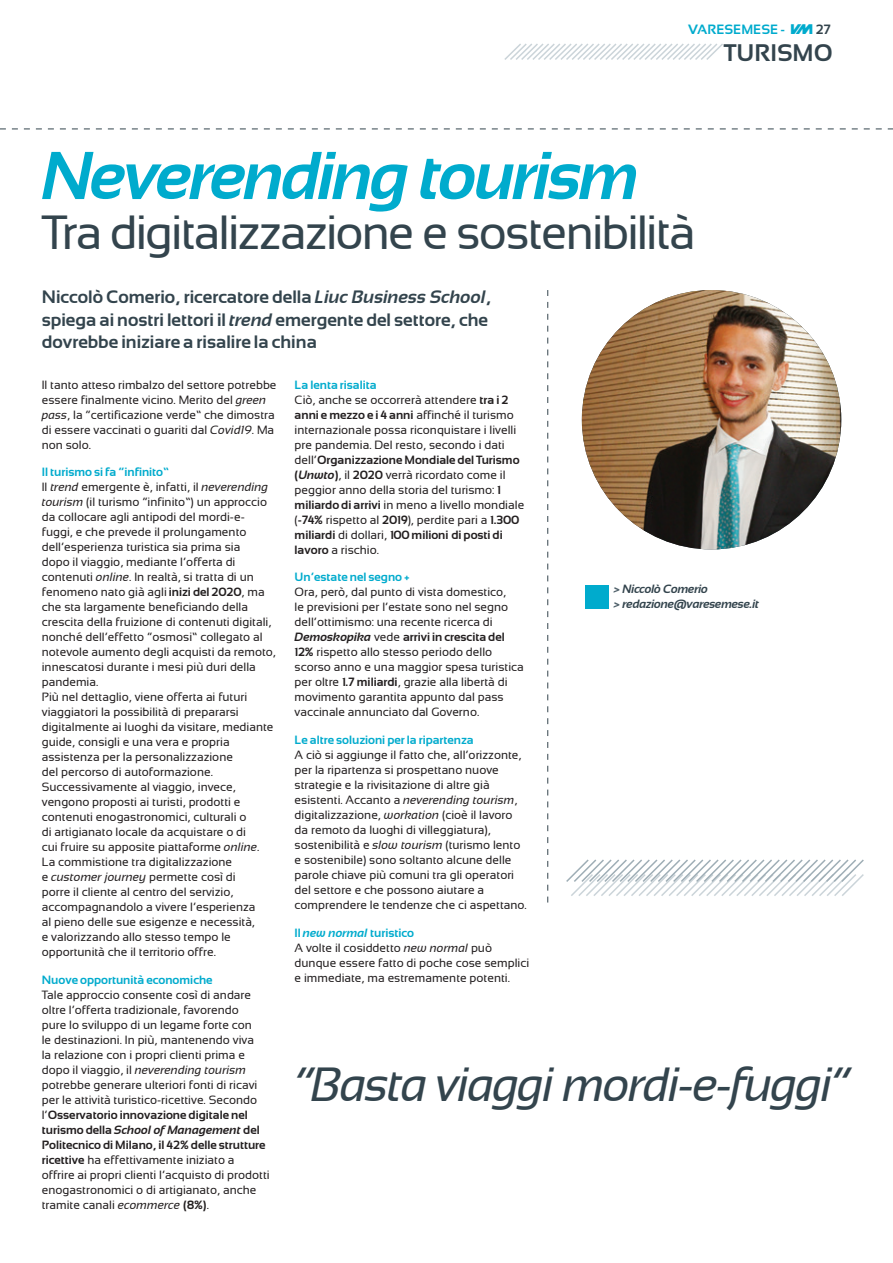
<style>
.page{position:relative;width:893px;height:1263px;background:#fff}
.page>*{position:absolute;margin:0;border:0;box-sizing:border-box;transform-origin:0 0}
.t1{font:italic 700 67.5px "Sansation";letter-spacing:-.04em;color:#00abcd}
.t2{font:48px "Sansation";letter-spacing:-.04em;color:#33444d}
.Pullout_quote{font:italic 48px "Sansation";letter-spacing:-.04em;color:#33444d}
.t3{font:700 24px "Sansation";color:#33444d}
.Intro{font:700 18px/22.5px "Sansation";color:#33444d}
.t4{font:700 13.5px "Sansation";color:#00abcd}
.Body{font:12px/15px "Sansation";color:#231f20}
.Photo_caption{font:italic 700 12px/14.4px "Sansation";letter-spacing:-.02em;color:#33444d}
.s1{font-family:"Varese Mese";font-weight:400;font-size:9.75px}
.s2{color:#33444d}
.s3{font-style:italic}
.s4{font-weight:700;color:#00abcd}
.s5{font-weight:700}
.s6{font-weight:700;font-style:italic}
.s7{font-weight:700;font-style:italic;color:#00abcd}
.s8{color:#4f616a}
</style>
<div class="page">
<svg style="left:504px;top:43px;width:219px;height:17px"></svg>
<img style="left:582px;top:290px;width:259px;height:259px;border-radius:130px">
<div style="left:585px;top:585px;width:23px;height:23px;background:#00abcd"></div>
<svg style="left:547px;top:290px;width:1px;height:612px"></svg>
<svg style="left:566px;top:859px;width:298px;height:37px"></svg>
<svg style="left:0;top:129px;width:893px;height:1px"></svg>
<p class="t4" style="left:688px;top:22px;width:144px">VARESEMESE - <span class="s1">V</span> <span class="s2">27</span></p>
<p class="t3" style="left:724px;top:39px;width:110px">TURISMO</p>
<p class="t1" style="left:42px;top:138px;width:600px">Neverending tourism</p>
<p class="t2" style="left:42px;top:205px;width:655px">Tra digitalizzazione e sostenibilità</p>
<p class="Intro" style="left:42px;top:286px;width:451px">Niccolò Comerio, ricercatore della <span class="s3">Liuc Business School</span>, spiega ai nostri lettori il <span class="s3">trend</span> emergente del settore, che dovrebbe iniziare a risalire la china</p>
<p class="Body" style="left:42px;top:377px;width:236px">Il tanto atteso rimbalzo del settore potrebbe essere finalmente vicino. Merito del <span class="s3">green pass</span>, la “certificazione verde” che dimostra di essere vaccinati o guariti dal <span class="s3">Covid19</span>. Ma non solo.</p>
<p class="Body" style="left:42px;top:465px;width:236px"><span class="s4">Il turismo si fa “infinito”<br></span>Il <span class="s3">trend</span> emergente è, infatti, il <span class="s3">neverending tourism</span> (il turismo “infinito”) un approccio da collocare agli antipodi del mordi-e&shy;fuggi, e che prevede il prolungamento dell’esperienza turistica sia prima sia<br>dopo il viaggio, mediante l’offerta di contenuti <span class="s3">online</span>. In realtà, si tratta di un fenomeno nato già agli <span class="s5">inizi del 2020</span>, ma che sta largamente beneficiando della crescita della fruizione di contenuti digitali, nonché dell’effetto “osmosi” collegato al notevole aumento degli acquisti da remoto, innescatosi durante i mesi più duri della pandemia.<br>Più nel dettaglio, viene offerta ai futuri viaggiatori la possibilità di prepararsi digitalmente ai luoghi da visitare, mediante guide, consigli e una vera e propria assistenza per la personalizzazione<br>del percorso di autoformazione.<br>Successivamente al viaggio, invece, vengono proposti ai turisti, prodotti e contenuti enogastronomici, culturali o<br>di artigianato locale da acquistare o di<br>cui fruire su apposite piattaforme <span class="s3">online</span>.<br>La commistione tra digitalizzazione<br>e <span class="s3">customer journey</span> permette così di<br>porre il cliente al centro del servizio, accompagnandolo a vivere l’esperienza<br>al pieno delle sue esigenze e necessità,<br>e valorizzando allo stesso tempo le opportunità che il territorio offre.</p>
<p class="Body" style="left:42px;top:972px;width:229px"><span class="s4">Nuove opportunità economiche<br></span>Tale approccio consente così di andare oltre l’offerta tradizionale, favorendo<br>pure lo sviluppo di un legame forte con<br>le destinazioni. In più, mantenendo viva<br>la relazione con i propri clienti prima e dopo il viaggio, il <span class="s3">neverending tourism </span>potrebbe generare ulteriori fonti di ricavi per le attività turistico-ricettive. Secondo l’<span class="s5">Osservatorio innovazione digitale nel turismo della</span> <span class="s6">School of Management</span> <span class="s5">del Politecnico di Milano, il 42% delle strutture ricettive</span> ha effettivamente iniziato a offrire ai propri clienti l’acquisto di prodotti enogastronomici o di artigianato, anche tramite canali <span class="s3">ecommerce</span> <span class="s5">(8%)</span>.</p>
<p class="Body" style="left:295px;top:377px;width:231px"><span class="s4">La lenta risalita<br></span>Ciò, anche se occorrerà attendere <span class="s5">tra i 2 anni e mezzo e i 4 anni</span> affinché il turismo internazionale possa riconquistare i livelli pre pandemia. Del resto, secondo i dati dell’<span class="s5">Organizzazione Mondiale del Turismo (</span><span class="s6">Unwto</span><span class="s5">)</span>, il <span class="s5">2020</span> verrà ricordato come il peggior anno della storia del turismo: <span class="s5">1 miliardo di arrivi</span> in meno a livello mondiale (<span class="s5">-74%</span> rispetto al <span class="s5">2019</span>), perdite pari a <span class="s5">1.300 miliardi</span> di dollari, <span class="s5">100 milioni di posti di lavoro</span> a rischio.</p>
<p class="Body" style="left:295px;top:570px;width:231px"><span class="s4">Un’estate nel segno +<br></span>Ora, però, dal punto di vista domestico,<br>le previsioni per l’estate sono nel segno dell’ottimismo: una recente ricerca di <span class="s6">Demoskopika</span> vede <span class="s5">arrivi in crescita del 12%</span> rispetto allo stesso periodo dello scorso anno e una maggior spesa turistica per oltre <span class="s5">1.7 miliardi</span>, grazie alla libertà di movimento garantita appunto dal pass vaccinale annunciato dal Governo.</p>
<p class="Body" style="left:295px;top:732px;width:234px"><span class="s4">Le altre soluzioni per la ripartenza<br></span>A ciò si aggiunge il fatto che, all’orizzonte, per la ripartenza si prospettano nuove strategie e la rivisitazione di altre già esistenti. Accanto a <span class="s3">neverending tourism</span>, digitalizzazione, <span class="s3">workation</span> (cioè il lavoro da remoto da luoghi di villeggiatura), sostenibilità e <span class="s3">slow tourism</span> (turismo lento e sostenibile) sono soltanto alcune delle parole chiave più comuni tra gli operatori del settore e che possono aiutare a comprendere le tendenze che ci aspettano.</p>
<p class="Body" style="left:295px;top:925px;width:236px"><span class="s4">Il</span> <span class="s7">new normal</span> <span class="s4">turistico<br></span>A volte il cosiddetto <span class="s3">new normal</span> può dunque essere fatto di poche cose semplici e immediate, ma estremamente potenti.</p>
<p class="Photo_caption" style="left:614px;top:582px;width:147px"><span class="s8">&gt;</span> Niccolò Comerio<br><span class="s8">&gt;</span> redazione@varesemese.it</p>
<p class="Pullout_quote" style="left:295px;top:1058px;width:556px">“Basta viaggi mordi-e-fuggi”</p>
</div>
